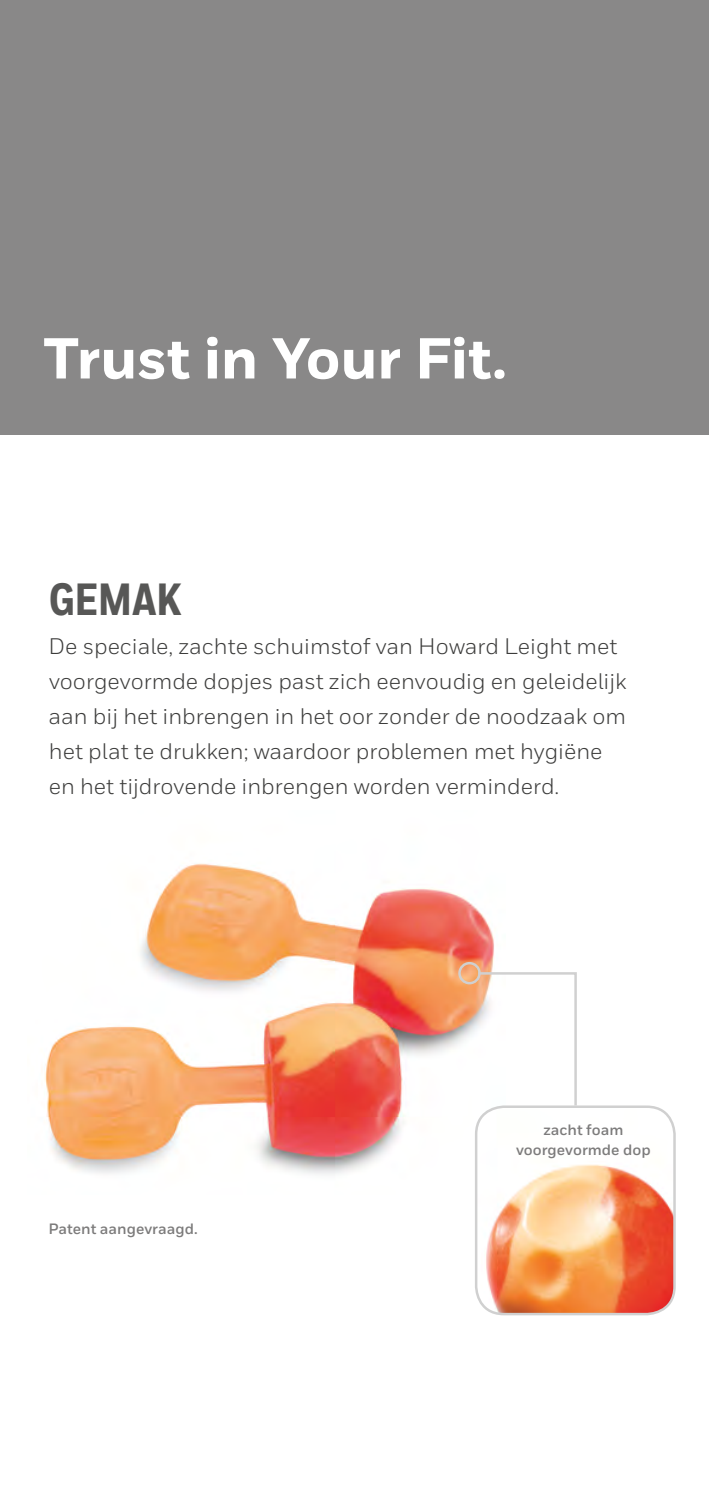
<style>
.page{position:relative;width:709px;height:1489px;background:#fff}
.page>*{position:absolute;margin:0;border:0;box-sizing:border-box;transform-origin:0 0}
.t1{font:800 57.5px "Honeywell Sans";color:#fff}
.t2{font:800 45px "Honeywell Cond";color:#575756}
.t3{font:22.5px/35px "Honeywell Sans";color:#3c3c3b}
.t4{font:700 15px/20px "Honeywell Sans";color:#7c7b7b;text-align:center}
</style>
<div class="page">
<img style="left:44px;top:863px;width:450px;height:312px">
<img style="left:476px;top:1107px;width:198px;height:206px">
<div style="left:475px;top:1105px;width:200px;height:210px;border:2px solid #d0d0d0;border-radius:28px"></div>
<div style="left:0;top:0;width:709px;height:435px;background:#898888"></div>
<div style="left:458px;top:961px;width:23px;height:23px;border:2px solid #d0d0d0;border-radius:50%"></div>
<svg style="left:475px;top:970px;width:103px;height:137px"></svg>
<h1 class="t1" style="left:43px;top:323px;width:465px">Trust in Your Fit.</h1>
<h2 class="t2" style="left:49px;top:572px;width:134px">GEMAK</h2>
<p class="t3" style="left:49px;top:628px;width:579px">De speciale, zachte schuimstof van Howard Leight met voorgevormde dopjes past zich eenvoudig en geleidelijk aan bij het inbrengen in het oor zonder de noodzaak om het plat te drukken; waardoor problemen met hygiëne en het tijdrovende inbrengen worden verminderd.</p>
<p class="t4" style="left:48px;top:1218px;width:151px">Patent aangevraagd.</p>
<p class="t4" style="left:516px;top:1120px;width:136px">zacht foam voorgevormde dop</p>
</div>
